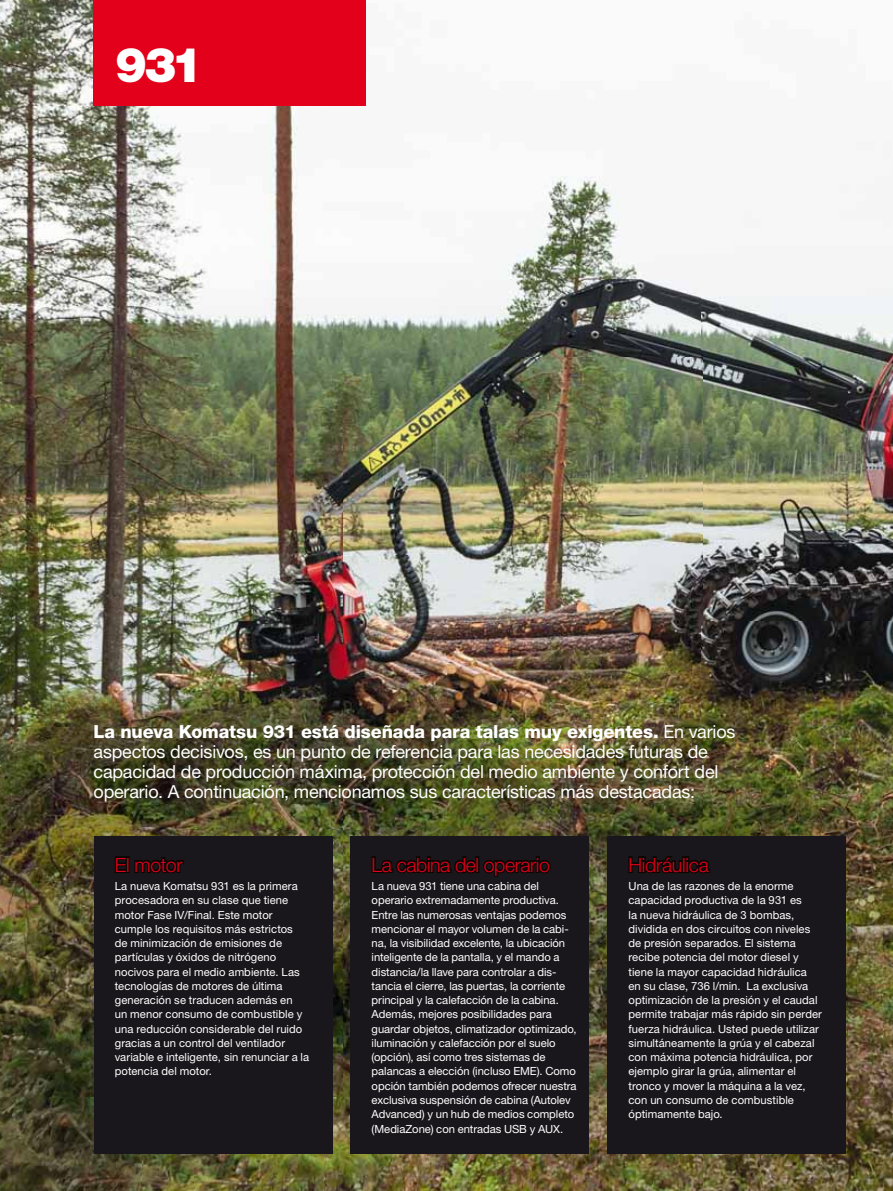
<style>
.page{position:relative;width:893px;height:1191px;background:#fff}
.page>*{position:absolute;margin:0;border:0;box-sizing:border-box;transform-origin:0 0}
.t1{font:900 48px "Helvetica Neue LT Std";color:#fff}
.t2{font:300 19.5px "Helvetica Neue LT Std";letter-spacing:-.02em;color:#e2001a}
.t3{font:18px/20.2px "Helvetica Neue LT Std";letter-spacing:-.01em;color:#fff}
.t4{font:11.25px/14.2px "Helvetica Neue LT Std";letter-spacing:.005em;color:#fff}
.s1{font-weight:800}
</style>
<div class="page">
<img style="left:0;top:0;width:893px;height:1191px">
<div style="left:94px;top:0;width:272px;height:106px;background:#e2001a"></div>
<div style="left:607px;top:836px;width:239px;height:317px;background:#1a171c"></div>
<svg style="left:628px;top:856px;width:82px;height:17px"></svg>
<div style="left:350px;top:836px;width:239px;height:317px;background:#1a171c"></div>
<svg style="left:371px;top:856px;width:109px;height:17px"></svg>
<div style="left:483px;top:859px;width:12px;height:14px;border:3px solid #0f0604;border-radius:50%"></div>
<div style="left:484px;top:860px;width:10px;height:12px;border:3px solid #0f0604;border-radius:50%"></div>
<svg style="left:492px;top:856px;width:48px;height:21px"></svg>
<div style="left:538px;top:859px;width:13px;height:14px;border:3px solid #0f0604;border-radius:50%"></div>
<div style="left:540px;top:860px;width:10px;height:12px;border:3px solid #0f0604;border-radius:50%"></div>
<div style="left:94px;top:836px;width:239px;height:317px;background:#1a171c"></div>
<svg style="left:115px;top:856px;width:54px;height:17px"></svg>
<div style="left:165px;top:859px;width:13px;height:14px;border:3px solid #0f0604;border-radius:50%"></div>
<div style="left:166px;top:860px;width:10px;height:12px;border:3px solid #0f0604;border-radius:50%"></div>
<svg style="left:175px;top:860px;width:9px;height:13px"></svg>
<h1 class="t1" style="left:115px;top:38px;width:90px">931</h1>
<p class="t3" style="left:94px;top:723px;width:643px"><span class="s1">La nueva Komatsu 931 está diseñada para talas muy exigentes.</span> En varios aspectos decisivos, es un punto de referencia para las necesidades futuras de capacidad de producción máxima, protección del medio ambiente y confort del operario. A continuación, mencionamos sus características más destacadas:</p>
<h2 class="t2" style="left:115px;top:857px;width:69px">El motor</h2>
<p class="t4" style="left:115px;top:880px;width:196px">La nueva Komatsu 931 es la primera procesadora en su clase que tiene motor Fase IV/Final. Este motor cumple los requisitos más estrictos<br>de minimización de emisiones de partículas y óxidos de nitrógeno nocivos para el medio ambiente. Las tecnologías de motores de última generación se traducen además en<br>un menor consumo de combustible y una reducción considerable del ruido gracias a un control del ventilador variable e inteligente, sin renunciar a la potencia del motor.</p>
<h2 class="t2" style="left:372px;top:857px;width:180px">La cabina del operario</h2>
<p class="t4" style="left:372px;top:880px;width:206px">La nueva 931 tiene una cabina del operario extremadamente productiva.<br>Entre las numerosas ventajas podemos mencionar el mayor volumen de la cabi&shy;na, la visibilidad excelente, la ubicación inteligente de la pantalla, y el mando a distancia/la llave para controlar a dis&shy;tancia el cierre, las puertas, la corriente principal y la calefacción de la cabina.<br>Además, mejores posibilidades para guardar objetos, climatizador optimizado, iluminación y calefacción por el suelo (opción), así como tres sistemas de palancas a elección (incluso EME). Como opción también podemos ofrecer nuestra exclusiva suspensión de cabina (Autolev Advanced) y un hub de medios completo (Media Zone) con entradas USB y AUX.</p>
<h2 class="t2" style="left:628px;top:857px;width:82px">Hidráulica</h2>
<p class="t4" style="left:628px;top:880px;width:195px">Una de las razones de la enorme capacidad productiva de la 931 es<br>la nueva hidráulica de 3 bombas, dividida en dos circuitos con niveles de presión separados. El sistema recibe potencia del motor diesel y tiene la mayor capacidad hidráulica en su clase, 736 l/min. La exclusiva optimización de la presión y el caudal permite trabajar más rápido sin perder fuerza hidráulica. Usted puede utilizar simultáneamente la grúa y el cabezal con máxima potencia hidráulica, por ejemplo girar la grúa, alimentar el tronco y mover la máquina a la vez, con un consumo de combustible óptimamente bajo.</p>
</div>
